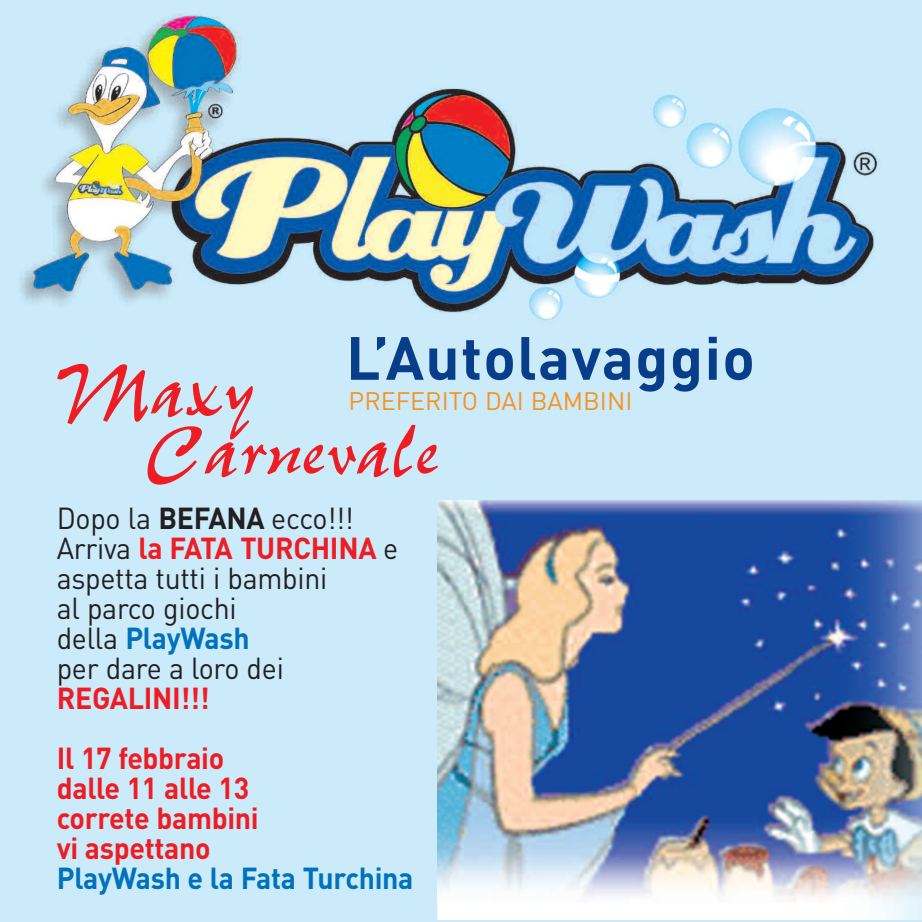
<style>
.page{position:relative;width:922px;height:922px;background:#fff}
.page>*{position:absolute;margin:0;border:0;box-sizing:border-box;transform-origin:0 0}
.t1{font:85px/60px "Pepita";color:#ee1d23}
.t2{font:700 60px "DIN";letter-spacing:.02em;color:#083e89}
.t3{font:30px/30px "DIN";letter-spacing:-.01em;color:#231f20;scale:.95 1}
.t4{font:700 30px/30px "DIN";letter-spacing:-.01em;color:#ee1d23;scale:.95 1}
.t5{font:700 30px "DIN";letter-spacing:-.01em;color:#0072bc;scale:.95 1}
.t6{font:25px "DIN";color:#f7931d}
.s1{font-weight:700}
.s2{font-weight:700;color:#ee1d23}
.s3{font-weight:700;color:#0072bc}
</style>
<div class="page">
<img style="left:0;top:0;width:921px;height:921px">
<img style="left:437px;top:500px;width:484px;height:419px">
<h2 class="t2" style="left:346px;top:324px;width:410px">L’Autolavaggio</h2>
<p class="t6" style="left:348px;top:386px;width:285px">PREFERITO DAI BAMBINI</p>
<h1 class="t1" style="left:145px;top:353px;width:295px;text-indent:-90px">Maxy<br>Carnevale</h1>
<p class="t3" style="left:57px;top:503px;width:361px">Dopo la <span class="s1">BEFANA</span> ecco!!!<br>Arriva <span class="s2">la FATA TURCHINA</span> e aspetta tutti i bambini<br>al parco giochi<br>della <span class="s3">PlayWash<br></span>per dare a loro dei</p>
<p class="t4" style="left:57px;top:668px;width:178px;line-height:60px">REGALINI!!!<br>Il 17 febbraio</p>
<p class="t4" style="left:57px;top:773px;width:214px">dalle 11 alle 13 correte bambini vi aspettano</p>
<p class="t5" style="left:57px;top:860px;width:377px">PlayWash e la Fata Turchina</p>
</div>
